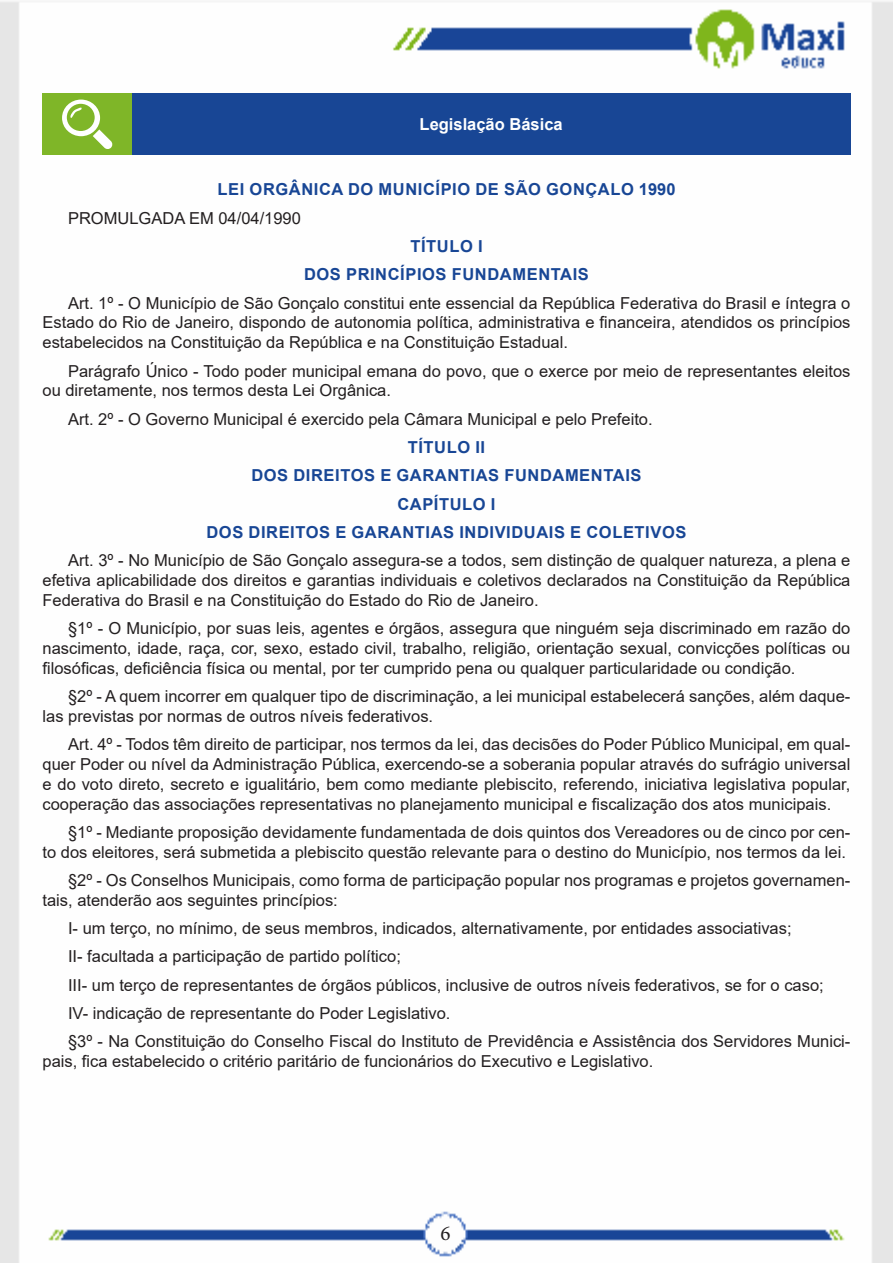
<style>
.page{position:relative;width:893px;height:1263px;background:#fff}
.page>*{position:absolute;margin:0;border:0;box-sizing:border-box;transform-origin:0 0}
.t1{font:21px "Minion Pro";color:#231f20}
.TEXTO_BASE{font:16.5px/19.8px "Arial";color:#231f20;text-align:justify}
.TITULO_EM_CAIXAS__ASSUNTO{font:700 16.5px "Arial";letter-spacing:.035em;color:#184695}
.Titulo_de_Caixa{font:700 16.5px "Arial";color:#fff}
</style>
<div class="page">
<img style="left:0;top:1px;width:893px;height:1262px">
<div style="left:43px;top:94px;width:89px;height:61px;background:#7fb628"></div>
<div style="left:132px;top:94px;width:718px;height:61px;background:#184695"></div>
<svg style="left:62px;top:100px;width:51px;height:49px"></svg>
<p class="Titulo_de_Caixa" style="left:420px;top:113px;width:145px">Legislação Básica</p>
<p class="TITULO_EM_CAIXAS__ASSUNTO" style="left:218px;top:178px;width:459px">LEI ORGÂNICA DO MUNICÍPIO DE SÃO GONÇALO 1990</p>
<p class="TEXTO_BASE" style="left:68px;top:208px;width:234px">PROMULGADA EM 04/04/1990</p>
<p class="TITULO_EM_CAIXAS__ASSUNTO" style="left:410px;top:235px;width:74px">TÍTULO I</p>
<p class="TITULO_EM_CAIXAS__ASSUNTO" style="left:304px;top:263px;width:286px">DOS PRINCÍPIOS FUNDAMENTAIS</p>
<p class="TEXTO_BASE" style="left:43px;top:293px;width:809px;text-indent:26px">Art. 1º - O Município de São Gonçalo constitui ente essencial da República Federativa do Brasil e íntegra o Estado do Rio de Janeiro, dispondo de autonomia política, administrativa e financeira, atendidos os princípios estabelecidos na Constituição da República e na Constituição Estadual.</p>
<p class="TEXTO_BASE" style="left:43px;top:361px;width:809px;text-indent:26px">Parágrafo Único - Todo poder municipal emana do povo, que o exerce por meio de representantes eleitos ou diretamente, nos termos desta Lei Orgânica.</p>
<p class="TEXTO_BASE" style="left:68px;top:409px;width:586px">Art. 2º - O Governo Municipal é exercido pela Câmara Municipal e pelo Prefeito.</p>
<p class="TITULO_EM_CAIXAS__ASSUNTO" style="left:408px;top:435px;width:79px">TÍTULO II</p>
<p class="TITULO_EM_CAIXAS__ASSUNTO" style="left:251px;top:464px;width:392px">DOS DIREITOS E GARANTIAS FUNDAMENTAIS</p>
<p class="TITULO_EM_CAIXAS__ASSUNTO" style="left:397px;top:492px;width:100px">CAPÍTULO I</p>
<p class="TITULO_EM_CAIXAS__ASSUNTO" style="left:206px;top:520px;width:481px">DOS DIREITOS E GARANTIAS INDIVIDUAIS E COLETIVOS</p>
<p class="TEXTO_BASE" style="left:43px;top:550px;width:809px;text-indent:26px">Art. 3º - No Município de São Gonçalo assegura-se a todos, sem distinção de qualquer natureza, a plena e efetiva aplicabilidade dos direitos e garantias individuais e coletivos declarados na Constituição da República Federativa do Brasil e na Constituição do Estado do Rio de Janeiro.</p>
<p class="TEXTO_BASE" style="left:43px;top:618px;width:809px;text-indent:26px">§1º - O Município, por suas leis, agentes e órgãos, assegura que ninguém seja discriminado em razão do nascimento, idade, raça, cor, sexo, estado civil, trabalho, religião, orientação sexual, convicções políticas ou filosóficas, deficiência física ou mental, por ter cumprido pena ou qualquer particularidade ou condição.</p>
<p class="TEXTO_BASE" style="left:43px;top:686px;width:809px;text-indent:26px">§2º - A quem incorrer em qualquer tipo de discriminação, a lei municipal estabelecerá sanções, além daque&shy;las previstas por normas de outros níveis federativos.</p>
<p class="TEXTO_BASE" style="left:43px;top:734px;width:809px;text-indent:26px">Art. 4º - Todos têm direito de participar, nos termos da lei, das decisões do Poder Público Municipal, em qual&shy;quer Poder ou nível da Administração Pública, exercendo-se a soberania popular através do sufrágio universal e do voto direto, secreto e igualitário, bem como mediante plebiscito, referendo, iniciativa legislativa popular, cooperação das associações representativas no planejamento municipal e fiscalização dos atos municipais.</p>
<p class="TEXTO_BASE" style="left:43px;top:822px;width:809px;text-align:right">§1º - Mediante proposição devidamente fundamentada de dois quintos dos Vereadores ou de cinco por cen-<br>to dos eleitores, será submetida a plebiscito questão relevante para o destino do Município, nos termos da lei.</p>
<p class="TEXTO_BASE" style="left:43px;top:870px;width:809px;text-indent:26px">§2º - Os Conselhos Municipais, como forma de participação popular nos programas e projetos governamen&shy;tais, atenderão aos seguintes princípios:</p>
<p class="TEXTO_BASE" style="left:68px;top:918px;width:725px">I- um terço, no mínimo, de seus membros, indicados, alternativamente, por entidades associativas;</p>
<p class="TEXTO_BASE" style="left:68px;top:946px;width:334px">II- facultada a participação de partido político;</p>
<p class="TEXTO_BASE" style="left:68px;top:975px;width:757px">III- um terço de representantes de órgãos públicos, inclusive de outros níveis federativos, se for o caso;</p>
<p class="TEXTO_BASE" style="left:68px;top:1003px;width:384px">IV- indicação de representante do Poder Legislativo.</p>
<p class="TEXTO_BASE" style="left:43px;top:1031px;width:809px;text-indent:26px">§3º - Na Constituição do Conselho Fiscal do Instituto de Previdência e Assistência dos Servidores Munici&shy;pais, fica estabelecido o critério paritário de funcionários do Executivo e Legislativo.</p>
<p class="t1" style="left:440px;top:1219px;width:12px">6</p>
</div>
